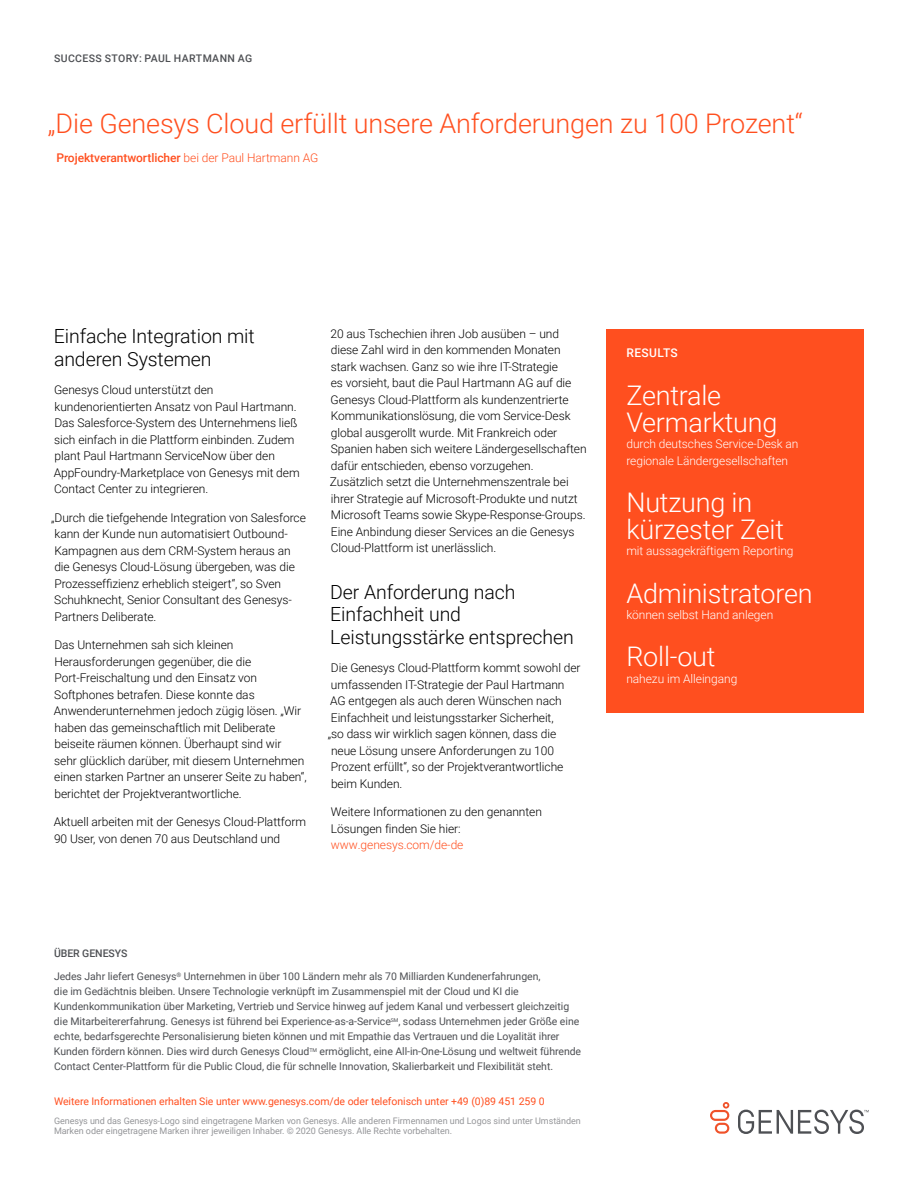
<style>
.page{position:relative;width:918px;height:1188px;background:#fff}
.page>*{position:absolute;margin:0;border:0;box-sizing:border-box;transform-origin:0 0}
.t1{font:300 27px/27px "Roboto";letter-spacing:-.01em;color:#fff}
.t2{font:300 27px "Roboto";letter-spacing:-.005em;color:#ff4f1f}
.t3{font:300 19.5px/22.5px "Roboto";letter-spacing:-.005em;color:#000}
.t4{font:300 12px/16.5px "Roboto";letter-spacing:-.005em;color:#000}
.t5{font:300 12px/16.5px "Roboto";letter-spacing:-.005em;color:#fff}
.t6{font:500 12px "Roboto";letter-spacing:-.005em;color:#ff4f1f}
.t7{font:300 12px "Roboto";letter-spacing:-.005em;color:#ff4f1f}
.t8{font:500 12px "Roboto";letter-spacing:.03em;color:#fff}
.t9{font:10.5px/15px "Roboto";letter-spacing:-.005em;color:#4e5054}
.t10{font:10.5px "Roboto";letter-spacing:-.005em;color:#ff4f1f}
.t11{font:500 10.5px "Roboto";letter-spacing:.03em;color:#4e5054}
.t12{font:500 10.5px "Roboto";letter-spacing:-.005em;color:#4e5054}
.t13{font:9px/10.5px "Roboto";letter-spacing:-.005em;color:#959699}
.s1{font-weight:300}
</style>
<div class="page">
<svg style="left:710px;top:1102px;width:19px;height:32px"></svg>
<svg style="left:738px;top:1110px;width:131px;height:24px"></svg>
<div style="left:607px;top:329px;width:257px;height:384px;background:#ff4f1f"></div>
<p class="t11" style="left:54px;top:51px;width:200px">SUCCESS STORY: PAUL HARTMANN AG</p>
<h1 class="t2" style="left:48px;top:105px;width:756px">„Die Genesys Cloud erfüllt unsere Anforderungen zu 100 Prozent“</h1>
<p class="t6" style="left:56px;top:149px;width:263px">Projektverantwortlicher <span class="s1">bei der Paul Hartmann AG</span></p>
<h2 class="t3" style="left:54px;top:325px;width:202px">Einfache Integration mit anderen Systemen</h2>
<p class="t4" style="left:54px;top:382px;width:247px">Genesys Cloud unterstützt den kundenorientierten Ansatz von Paul Hartmann.<br>Das Salesforce-System des Unternehmens ließ sich einfach in die Plattform einbinden. Zudem plant Paul Hartmann ServiceNow über den AppFoundry-Marketplace von Genesys mit dem Contact Center zu integrieren.</p>
<p class="t4" style="left:51px;top:509px;width:256px">„Durch die tiefgehende Integration von Salesforce kann der Kunde nun automatisiert Outbound-Kampagnen aus dem CRM-System heraus an<br>die Genesys Cloud-Lösung übergeben, was die Prozesseffizienz erheblich steigert“, so Sven Schuhknecht, Senior Consultant des Genesys-Partners Deliberate.</p>
<p class="t4" style="left:54px;top:637px;width:254px">Das Unternehmen sah sich kleinen Herausforderungen gegenüber, die die Port-Freischaltung und den Einsatz von Softphones betrafen. Diese konnte das Anwenderunternehmen jedoch zügig lösen. „Wir haben das gemeinschaftlich mit Deliberate beiseite räumen können. Überhaupt sind wir<br>sehr glücklich darüber, mit diesem Unternehmen einen starken Partner an unserer Seite zu haben“, berichtet der Projektverantwortliche.</p>
<p class="t4" style="left:54px;top:814px;width:254px">Aktuell arbeiten mit der Genesys Cloud-Plattform<br>90 User, von denen 70 aus Deutschland und</p>
<p class="t4" style="left:330px;top:325px;width:258px">20 aus Tschechien ihren Job ausüben – und diese Zahl wird in den kommenden Monaten stark wachsen. Ganz so wie ihre IT-Strategie<br>es vorsieht, baut die Paul Hartmann AG auf die Genesys Cloud-Plattform als kundenzentrierte Kommunikationslösung, die vom Service-Desk global ausgerollt wurde. Mit Frankreich oder Spanien haben sich weitere Ländergesellschaften dafür entschieden, ebenso vorzugehen.<br>Zusätzlich setzt die Unternehmenszentrale bei ihrer Strategie auf Microsoft-Produkte und nutzt Microsoft Teams sowie Skype-Response-Groups.<br>Eine Anbindung dieser Services an die Genesys Cloud-Plattform ist unerlässlich.</p>
<h2 class="t3" style="left:330px;top:580px;width:245px">Der Anforderung nach<br>Einfachheit und<br>Leistungsstärke entsprechen</h2>
<p class="t4" style="left:328px;top:659px;width:254px">Die Genesys Cloud-Plattform kommt sowohl der umfassenden IT-Strategie der Paul Hartmann<br>AG entgegen als auch deren Wünschen nach Einfachheit und leistungsstarker Sicherheit,<br>„so dass wir wirklich sagen können, dass die neue Lösung unsere Anforderungen zu 100<br>Prozent erfüllt“, so der Projektverantwortliche beim Kunden.</p>
<p class="t4" style="left:331px;top:803px;width:213px">Weitere Informationen zu den genannten<br>Lösungen finden Sie hier:</p>
<p class="t7" style="left:331px;top:837px;width:134px">www.genesys.com/de-de</p>
<p class="t12" style="left:54px;top:946px;width:75px">ÜBER GENESYS</p>
<p class="t9" style="left:54px;top:969px;width:529px">Jedes Jahr liefert Genesys<sup>®</sup> Unternehmen in über 100 Ländern mehr als 70 Milliarden Kundenerfahrungen,<br>die im Gedächtnis bleiben. Unsere Technologie verknüpft im Zusammenspiel mit der Cloud und KI die Kundenkommunikation über Marketing, Vertrieb und Service hinweg auf jedem Kanal und verbessert gleichzeitig die Mitarbeitererfahrung. Genesys ist führend bei Experience-as-a-Service<sup>SM</sup>, sodass Unternehmen jeder Größe eine echte, bedarfsgerechte Personalisierung bieten können und mit Empathie das Vertrauen und die Loyalität ihrer Kunden fördern können. Dies wird durch Genesys Cloud<sup>TM</sup> ermöglicht, eine All-in-One-Lösung und weltweit führende Contact Center-Plattform für die Public Cloud, die für schnelle Innovation, Skalierbarkeit und Flexibilität steht.</p>
<p class="t10" style="left:54px;top:1094px;width:492px">Weitere Informationen erhalten Sie unter www.genesys.com/de oder telefonisch unter +49 (0)89 451 259 0</p>
<p class="t13" style="left:54px;top:1115px;width:528px">Genesys und das Genesys-Logo sind eingetragene Marken von Genesys. Alle anderen Firmennamen und Logos sind unter Umständen<br>Marken oder eingetragene Marken ihrer jeweiligen Inhaber. © 2020 Genesys. Alle Rechte vorbehalten.</p>
<p class="t8" style="left:627px;top:345px;width:53px">RESULTS</p>
<h1 class="t1" style="left:626px;top:380px;width:152px">Zentrale<br>Vermarktung</h1>
<p class="t5" style="left:626px;top:435px;width:174px">durch deutsches Service-Desk an regionale Ländergesellschaften</p>
<h1 class="t1" style="left:626px;top:488px;width:159px">Nutzung in kürzester Zeit</h1>
<p class="t5" style="left:626px;top:542px;width:169px">mit aussagekräftigem Reporting</p>
<h1 class="t1" style="left:626px;top:578px;width:188px">Administratoren</h1>
<p class="t5" style="left:626px;top:606px;width:148px">können selbst Hand anlegen</p>
<h1 class="t1" style="left:626px;top:642px;width:91px">Roll-out</h1>
<p class="t5" style="left:626px;top:670px;width:112px">nahezu im Alleingang</p>
</div>
